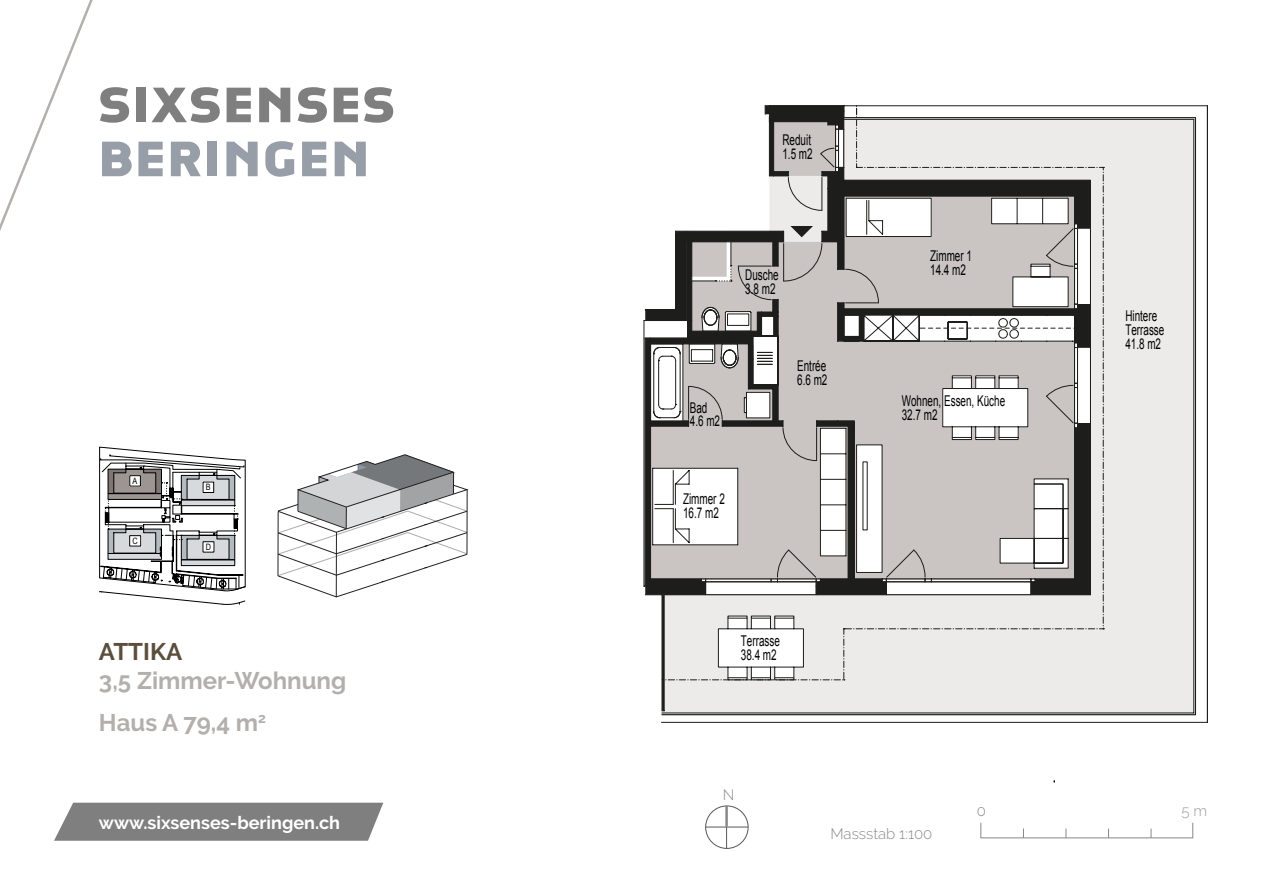
<style>
.page{position:relative;width:1263px;height:893px;background:#fff}
.page>*{position:absolute;margin:0;border:0;box-sizing:border-box;transform-origin:0 0}
.t1{font:700 24px/42px "Raleway";color:#b3afac}
.t2{font:700 24px "Raleway";color:#5c4e3c}
.t3{font:700 18px "Raleway";color:#fff}
.t4{font:300 15px "Raleway";color:#8b8887}
.t5{font:300 15px "Raleway";color:#9f9c9b}
.t6{font:14.85px/13.8px "Arial";color:#000;scale:.67 1}
.t7{font:8.7px "Arial";color:#000001;scale:.83 1}
</style>
<div class="page">
<svg style="left:99px;top:447px;width:146px;height:158px"></svg>
<svg style="left:129px;top:475px;width:12px;height:12px"></svg>
<div style="left:202px;top:481px;width:12px;height:12px;background:#fff"></div>
<div style="left:203px;top:482px;width:11px;height:11px;border:1px solid #000001"></div>
<svg style="left:129px;top:535px;width:12px;height:12px"></svg>
<svg style="left:202px;top:541px;width:12px;height:12px"></svg>
<hr style="left:980px;top:837px;width:213px;height:1px;background:#8b8887">
<svg style="left:980px;top:823px;width:1px;height:15px"></svg>
<svg style="left:1192px;top:823px;width:1px;height:15px"></svg>
<div style="left:705px;top:806px;width:43px;height:43px;border:1px solid #57585a;border-radius:50%"></div>
<hr style="left:706px;top:827px;width:42px;height:1px;background:#57585a">
<svg style="left:726px;top:827px;width:1px;height:22px"></svg>
<hr style="left:725px;top:806px;width:3px;height:21px;background:#8b8887">
<svg style="left:278px;top:454px;width:190px;height:143px"></svg>
<div style="left:136px;top:88px;width:10px;height:34px;background:#7f7f7f"></div>
<svg style="left:151px;top:87px;width:69px;height:36px"></svg>
<svg style="left:227px;top:88px;width:24px;height:34px"></svg>
<svg style="left:259px;top:88px;width:31px;height:34px"></svg>
<svg style="left:298px;top:87px;width:29px;height:36px"></svg>
<svg style="left:334px;top:88px;width:24px;height:34px"></svg>
<svg style="left:364px;top:87px;width:29px;height:36px"></svg>
<svg style="left:0;top:0;width:132px;height:231px"></svg>
<svg style="left:138px;top:142px;width:25px;height:34px"></svg>
<svg style="left:171px;top:142px;width:30px;height:34px"></svg>
<div style="left:207px;top:142px;width:10px;height:34px;background:#979ea7"></div>
<svg style="left:226px;top:142px;width:32px;height:34px"></svg>
<svg style="left:265px;top:141px;width:29px;height:36px"></svg>
<svg style="left:302px;top:142px;width:24px;height:34px"></svg>
<svg style="left:335px;top:142px;width:31px;height:34px"></svg>
<svg style="left:54px;top:803px;width:329px;height:38px;background:#868686"></svg>
<hr style="left:661px;top:722px;width:546px;height:1px;background:#1d1d1b">
<hr style="left:844px;top:105px;width:363px;height:1px;background:#1d1d1b">
<hr style="left:1207px;top:106px;width:1px;height:616px;background:#1d1d1b">
<div style="left:661px;top:118px;width:535px;height:593px;background:#edebea"></div>
<svg style="left:650px;top:105px;width:454px;height:576px"></svg>
<p class="t7" style="left:133px;top:476px;width:7px">A</p>
<p class="t7" style="left:133px;top:536px;width:8px">C</p>
<p class="t7" style="left:206px;top:482px;width:7px">B</p>
<p class="t7" style="left:206px;top:542px;width:8px">D</p>
<h1 class="t2" style="left:99px;top:638px;width:85px">ATTIKA</h1>
<h1 class="t1" style="left:99px;top:659px;width:249px">3,5 Zimmer-Wohnung<br>Haus A 79,4 m<sup>2</sup></h1>
<p class="t3" style="left:99px;top:812px;width:243px">www.sixsenses-beringen.ch</p>
<p class="t6" style="left:782px;top:133px;width:47px">Reduit<br>1.5 m2</p>
<p class="t6" style="left:745px;top:268px;width:52px">Dusche<br>3.8 m2</p>
<p class="t6" style="left:690px;top:400px;width:47px">Bad<br>4.6 m2</p>
<p class="t6" style="left:797px;top:359px;width:47px">Entrée<br>6.6 m2</p>
<p class="t6" style="left:683px;top:492px;width:64px">Zimmer 2<br>16.7 m2</p>
<p class="t6" style="left:741px;top:634px;width:60px">Terrasse<br>38.4 m2</p>
<p class="t6" style="left:930px;top:249px;width:64px">Zimmer 1<br>14.4 m2</p>
<p class="t6" style="left:902px;top:394px;width:156px">Wohnen, Essen, Küche<br>32.7 m2</p>
<p class="t6" style="left:1125px;top:309px;width:60px">Hintere<br>Terrasse<br>41.8 m2</p>
<p class="t4" style="left:723px;top:786px;width:13px">N</p>
<p class="t4" style="left:830px;top:825px;width:103px">Massstab 1:100</p>
<p class="t4" style="left:977px;top:802px;width:11px">0</p>
<p class="t5" style="left:1181px;top:802px;width:27px">5 m</p>
</div>
